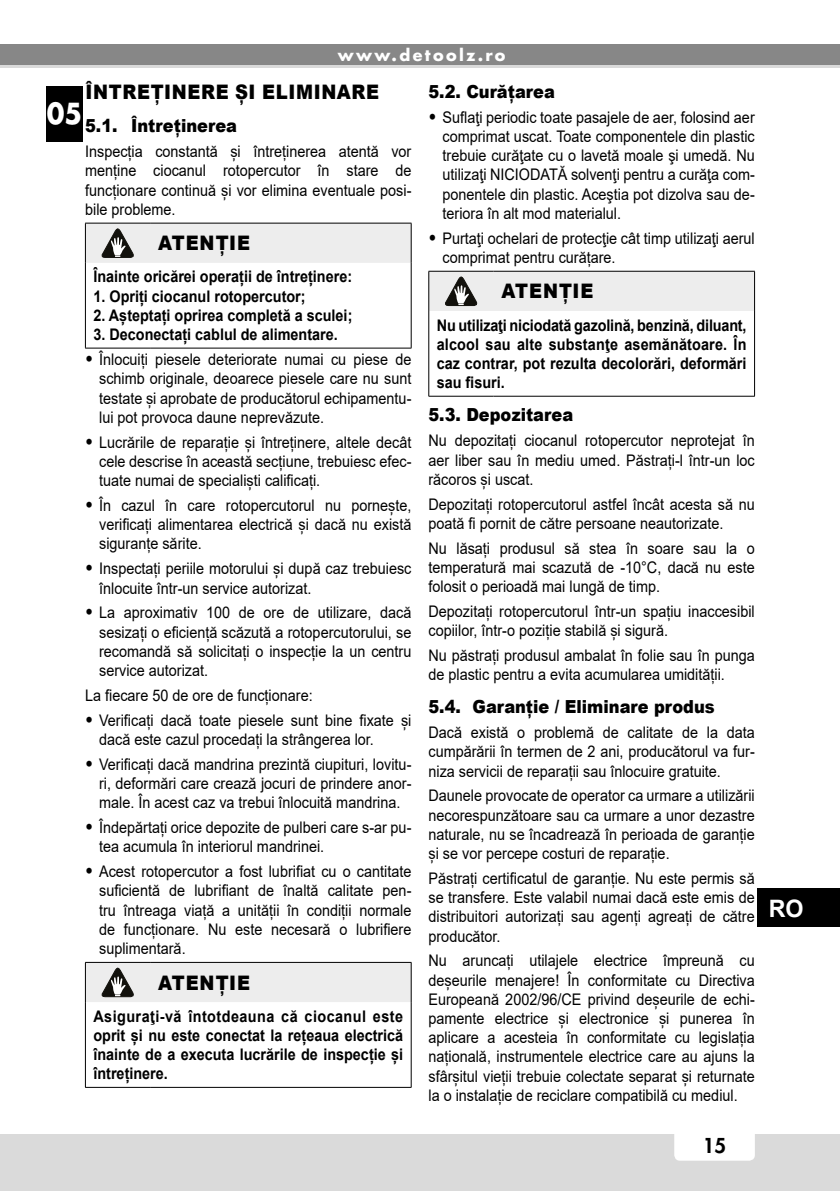
<style>
.page{position:relative;width:840px;height:1191px;background:#fff}
.page>*{position:absolute;margin:0;border:0;box-sizing:border-box;transform-origin:0 0}
.t1{font:700 28.2px "Futura";color:#fff;scale:.91 1}
.t2{font:700 24px "Arial";color:#fff}
.t3{font:900 20px "Arial";letter-spacing:.05em;color:#000;scale:.9 1}
.t4{font:800 20px "Futura";color:#000}
.t5{font:900 18px "Arial";color:#000;scale:.9 1}
.t6{font:16px/19.2px "Arial";color:#000;text-align:justify;scale:.9 1}
.t7{font:700 16px/19.2px "Arial";color:#000;text-align:justify;scale:.9 1}
.t8{font:700 16px "Futura";letter-spacing:.15em;color:#fff}
.s1{font-weight:900;font-size:18px}
</style>
<div class="page">
<div style="left:0;top:1134px;width:839px;height:57px;background:#dadada"></div>
<div style="left:674px;top:1120px;width:80px;height:40px;background:#fff;border-radius:6px"></div>
<div style="left:0;top:44px;width:839px;height:24px;background:#878787"></div>
<hr style="left:0;top:65px;width:839px;height:3px;background:#dadada">
<div style="left:757px;top:888px;width:82px;height:39px;background:#000"></div>
<div style="left:46px;top:86px;width:37px;height:56px;background:#000"></div>
<hr style="left:410px;top:263px;width:1px;height:85px;background:#000">
<hr style="left:85px;top:263px;width:1px;height:85px;background:#000">
<hr style="left:85px;top:348px;width:65px;height:1px;background:#000">
<hr style="left:150px;top:348px;width:261px;height:1px;background:#000">
<svg style="left:85px;top:223px;width:326px;height:40px;background:#e1e1e1"></svg>
<hr style="left:410px;top:1002px;width:1px;height:85px;background:#000">
<hr style="left:85px;top:1002px;width:1px;height:85px;background:#000">
<hr style="left:85px;top:1087px;width:65px;height:1px;background:#000">
<hr style="left:150px;top:1087px;width:261px;height:1px;background:#000">
<svg style="left:85px;top:962px;width:326px;height:40px;background:#dfdfdf"></svg>
<hr style="left:753px;top:311px;width:1px;height:85px;background:#000">
<hr style="left:428px;top:311px;width:1px;height:85px;background:#000">
<hr style="left:428px;top:396px;width:65px;height:1px;background:#000">
<hr style="left:493px;top:396px;width:261px;height:1px;background:#000">
<svg style="left:428px;top:271px;width:326px;height:40px;background:#e0e0e0"></svg>
<p class="t8" style="left:338px;top:44px;width:169px">www.detoolz.ro</p>
<p class="t3" style="left:85px;top:78px;width:25px">Întreținere</p>
<p class="t3" style="left:235px;top:78px;width:46px">și eliminare</p>
<p class="t5" style="left:85px;top:113px;width:170px">5.1. Întreținerea</p>
<p class="t6" style="left:85px;top:142px;width:364px">Inspecția constantă și întreținerea atentă vor menține ciocanul rotopercutor în stare de funcționare continuă și vor elimina eventuale posi&shy;bile probleme.</p>
<p class="t3" style="left:158px;top:229px;width:104px">ATENȚIE</p>
<p class="t7" style="left:93px;top:267px;width:289px">Înainte oricărei operații de întreținere:</p>
<p class="t7" style="left:93px;top:287px;width:237px">1. Opriți ciocanul rotopercutor;</p>
<p class="t7" style="left:93px;top:306px;width:289px">2. Așteptați oprirea completă a sculei;</p>
<p class="t7" style="left:93px;top:325px;width:273px">3. Deconectați cablul de alimentare.</p>
<p class="t6" style="left:99px;top:350px;width:348px;text-indent:-14px"><span class="s1">•</span> Înlocuiți piesele deteriorate numai cu piese de schimb originale, deoarece piesele care nu sunt testate și aprobate de producătorul echipamentu&shy;lui pot provoca daune neprevăzute.</p>
<p class="t6" style="left:99px;top:432px;width:348px;text-indent:-14px"><span class="s1">•</span> Lucrările de reparație și întreținere, altele decât cele descrise în această secțiune, trebuiesc efec&shy;tuate numai de specialiști calificați.</p>
<p class="t6" style="left:99px;top:496px;width:348px;text-indent:-14px"><span class="s1">•</span> În cazul în care rotopercutorul nu pornește, verificați alimentarea electrică și dacă nu există siguranțe sărite.</p>
<p class="t6" style="left:99px;top:559px;width:348px;text-indent:-14px"><span class="s1">•</span> Inspectați periile motorului și după caz trebuiesc înlocuite într-un service autorizat.</p>
<p class="t6" style="left:99px;top:603px;width:348px;text-indent:-14px"><span class="s1">•</span> La aproximativ 100 de ore de utilizare, dacă sesizați o eficiență scăzută a rotopercutorului, se recomandă să solicitați o inspecție la un centru service autorizat.</p>
<p class="t6" style="left:85px;top:685px;width:254px">La fiecare 50 de ore de funcționare:</p>
<p class="t6" style="left:99px;top:710px;width:348px;text-indent:-14px"><span class="s1">•</span> Verificați dacă toate piesele sunt bine fixate și dacă este cazul procedați la strângerea lor.</p>
<p class="t6" style="left:99px;top:754px;width:348px;text-indent:-14px"><span class="s1">•</span> Verificați dacă mandrina prezintă ciupituri, lovitu&shy;ri, deformări care crează jocuri de prindere anor&shy;male. În acest caz va trebui înlocuită mandrina.</p>
<p class="t6" style="left:99px;top:818px;width:348px;text-indent:-14px"><span class="s1">•</span> Îndepărtați orice depozite de pulberi care s-ar pu&shy;tea acumula în interiorul mandrinei.</p>
<p class="t6" style="left:99px;top:862px;width:348px;text-indent:-14px"><span class="s1">•</span> Acest rotopercutor a fost lubrifiat cu o cantitate suficientă de lubrifiant de înaltă calitate pen&shy;tru întreaga viață a unității în condiții normale de funcționare. Nu este necesară o lubrifiere suplimentară.</p>
<p class="t3" style="left:158px;top:968px;width:104px">ATENȚIE</p>
<p class="t7" style="left:93px;top:1006px;width:345px">Asiguraţi-vă întotdeauna că ciocanul este oprit și nu este conectat la rețeaua electrică înainte de a executa lucrările de inspecție și întreținere.</p>
<h1 class="t1" style="left:47px;top:94px;width:40px">05</h1>
<p class="t5" style="left:428px;top:78px;width:142px">5.2. Curățarea</p>
<p class="t6" style="left:442px;top:107px;width:348px;text-indent:-14px"><span class="s1">•</span> Suflaţi periodic toate pasajele de aer, folosind aer comprimat uscat. Toate componentele din plastic trebuie curăţate cu o lavetă moale şi umedă. Nu utilizaţi NICIODATĂ solvenţi pentru a curăţa com&shy;ponentele din plastic. Aceştia pot dizolva sau de&shy;teriora în alt mod materialul.</p>
<p class="t6" style="left:442px;top:228px;width:348px;text-indent:-14px"><span class="s1">•</span> Purtaţi ochelari de protecţie cât timp utilizaţi aerul comprimat pentru curățare.</p>
<p class="t3" style="left:501px;top:277px;width:104px">ATENȚIE</p>
<p class="t7" style="left:436px;top:315px;width:345px">Nu utilizaţi niciodată gazolină, benzină, diluant, alcool sau alte substanţe asemănătoare. În caz contrar, pot rezulta decolorări, deformări sau fisuri.</p>
<p class="t5" style="left:428px;top:402px;width:162px">5.3. Depozitarea</p>
<p class="t6" style="left:428px;top:431px;width:364px">Nu depozitați ciocanul rotopercutor neprotejat în aer liber sau în mediu umed. Păstrați-l într-un loc răcoros și uscat.</p>
<p class="t6" style="left:428px;top:494px;width:364px">Depozitați rotopercutorul astfel încât acesta să nu poată fi pornit de către persoane neautorizate.</p>
<p class="t6" style="left:428px;top:538px;width:364px">Nu lăsați produsul să stea în soare sau la o temperatură mai scazută de -10°C, dacă nu este folosit o perioadă mai lungă de timp.</p>
<p class="t6" style="left:428px;top:601px;width:364px">Depozitați rotopercutorul într-un spațiu inaccesibil copiilor, într-o poziție stabilă și sigură.</p>
<p class="t6" style="left:428px;top:646px;width:364px">Nu păstrați produsul ambalat în folie sau în punga de plastic pentru a evita acumularea umidității.</p>
<p class="t5" style="left:428px;top:693px;width:319px">5.4. Garanție / Eliminare produs</p>
<p class="t6" style="left:428px;top:723px;width:364px">Dacă există o problemă de calitate de la data cumpărării în termen de 2 ani, producătorul va fur&shy;niza servicii de reparații sau înlocuire gratuite.</p>
<p class="t6" style="left:428px;top:786px;width:364px">Daunele provocate de operator ca urmare a utilizării necorespunzătoare sau ca urmare a unor dezastre naturale, nu se încadrează în perioada de garanție și se vor percepe costuri de reparație.</p>
<p class="t6" style="left:428px;top:868px;width:364px">Păstrați certificatul de garanție. Nu este permis să se transfere. Este valabil numai dacă este emis de distribuitori autorizați sau agenți agreați de către producător.</p>
<p class="t6" style="left:428px;top:951px;width:364px">Nu aruncați utilajele electrice împreună cu deșeurile menajere! În conformitate cu Directiva Europeană 2002/96/CE privind deșeurile de echi&shy;pamente electrice și electronice și punerea în aplicare a acesteia în conformitate cu legislația națională, instrumentele electrice care au ajuns la sfârșitul vieții trebuie colectate separat și returnate la o instalație de reciclare compatibilă cu mediul.</p>
<p class="t4" style="left:702px;top:1132px;width:25px">15</p>
<h2 class="t2" style="left:768px;top:891px;width:36px">RO</h2>
</div>
